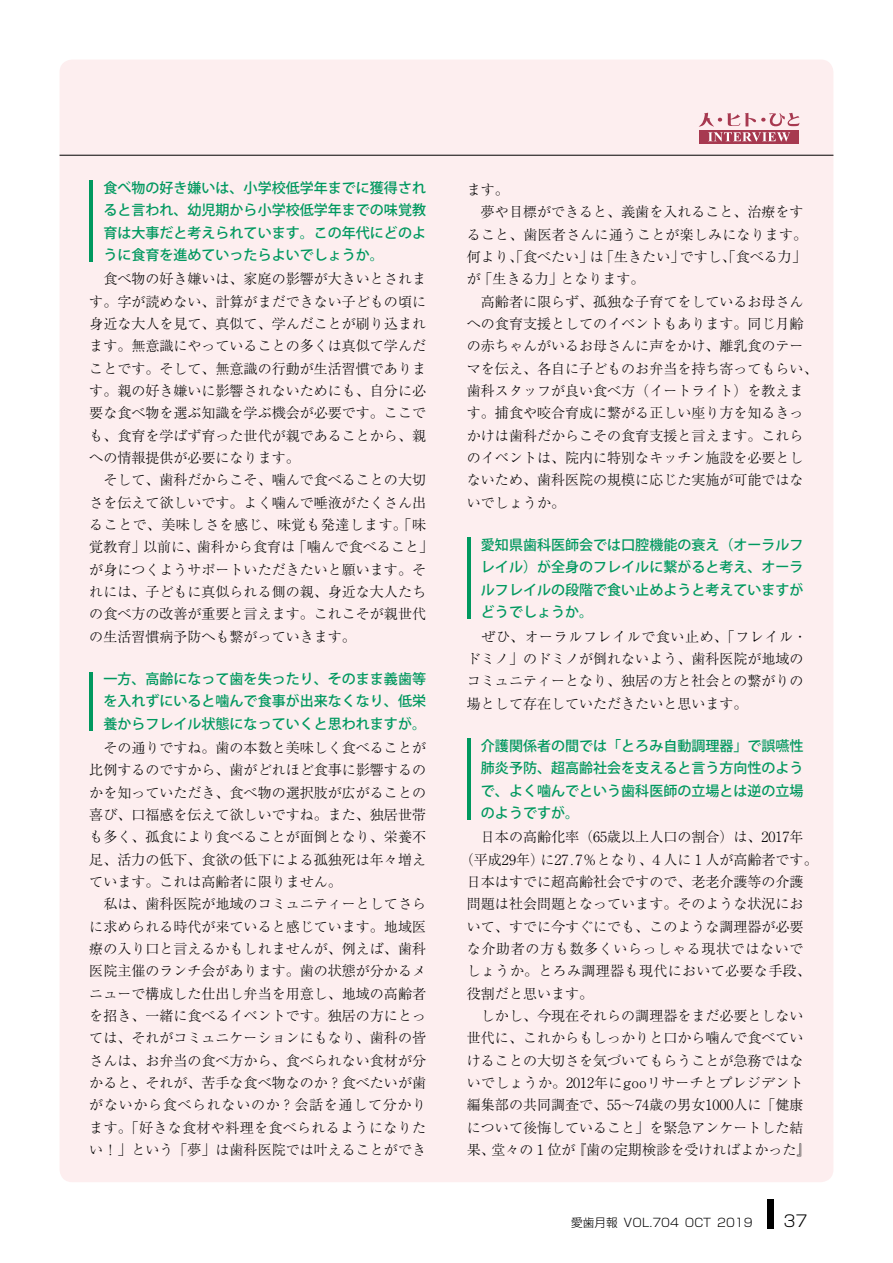
<style>
.page{position:relative;width:893px;height:1263px;background:#fff}
.page>*{position:absolute;margin:0;border:0;box-sizing:border-box;transform-origin:0 0}
.t1{font:300 15.9px "Shin Go Pro";color:#000}
.t2{font:300 14.1px/22.4px "Ryumin Pro";color:#000}
.t3{font:500 14.1px/22.4px "Koz Go Pro";color:#00985f;text-align:justify}
.t4{font:300 14.1px "Ryumin Pro";letter-spacing:.025em;color:#000}
.t5{font:300 14.1px "Ryumin Pro";letter-spacing:.045em;color:#000}
.t6{font:300 11.7px "Shin Go Pro";color:#000}
</style>
<div class="page">
<div style="left:767px;top:1199px;width:7px;height:30px;background:#000"></div>
<div style="left:60px;top:60px;width:773px;height:1122px;background:#fdeeef;border-radius:13px"></div>
<hr style="left:60px;top:155px;width:773px;height:1px;background:#000">
<hr style="left:89px;top:180px;width:4px;height:81px;background:#00985f">
<hr style="left:467px;top:739px;width:3px;height:81px;background:#00985f">
<hr style="left:467px;top:538px;width:3px;height:81px;background:#00985f">
<hr style="left:89px;top:672px;width:4px;height:58px;background:#00985f">
<svg style="left:699px;top:141px;width:100px;height:3px"></svg>
<svg style="left:699px;top:113px;width:100px;height:28px"></svg>
<p class="t3" style="left:103px;top:177px;width:324px">食べ物の好き嫌いは、小学校低学年までに獲得されると言われ、幼児期から小学校低学年までの味覚教育は大事だと考えられています。この年代にどのように食育を進めていったらよいでしょうか。</p>
<p class="t2" style="left:89px;top:267px;width:345px">　食べ物の好き嫌いは、家庭の影響が大きいとされます。字が読めない、計算がまだできない子どもの頃に身近な大人を見て、真似て、学んだことが刷り込まれます。無意識にやっていることの多くは真似て学んだことです。そして、無意識の行動が生活習慣であります。親の好き嫌いに影響されないためにも、自分に必要な食べ物を選ぶ知識を学ぶ機会が必要です。ここでも、食育を学ばず育った世代が親であることから、親への情報提供が必要になります。<br>　そして、歯科だからこそ、噛んで食べることの大切さを伝えて欲しいです。よく噛んで唾液がたくさん出ることで、美味しさを感じ、味覚も発達します。「味覚教育」以前に、歯科から食育は「噛んで食べること」が身につくようサポートいただきたいと願います。それには、子どもに真似られる側の親、身近な大人たちの食べ方の改善が重要と言えます。これこそが親世代の生活習慣病予防へも繋がっていきます。</p>
<p class="t3" style="left:103px;top:668px;width:324px">一方、高齢になって歯を失ったり、そのまま義歯等を入れずにいると噛んで食事が出来なくなり、低栄養からフレイル状態になっていくと思われますが。</p>
<p class="t2" style="left:89px;top:735px;width:338px">　その通りですね。歯の本数と美味しく食べることが比例するのですから、歯がどれほど食事に影響するのかを知っていただき、食べ物の選択肢が広がることの喜び、口福感を伝えて欲しいですね。また、独居世帯も多く、孤食により食べることが面倒となり、栄養不足、活力の低下、食欲の低下による孤独死は年々増えています。これは高齢者に限りません。<br>　私は、歯科医院が地域のコミュニティーとしてさらに求められる時代が来ていると感じています。地域医療の入り口と言えるかもしれませんが、例えば、歯科医院主催のランチ会があります。歯の状態が分かるメニューで構成した仕出し弁当を用意し、地域の高齢者を招き、一緒に食べるイベントです。独居の方にとっては、それがコミュニケーションにもなり、歯科の皆さんは、お弁当の食べ方から、食べられない食材が分かると、それが、苦手な食べ物なのか？食べたいが歯がないから食べられないのか？会話を通して分かります。「好きな食材や料理を食べられるようになりたい！」という「夢」は歯科医院では叶えることができ</p>
<p class="t2" style="left:467px;top:177px;width:352px">ます。<br>　夢や目標ができると、義歯を入れること、治療をすること、歯医者さんに通うことが楽しみになります。何より、「食べたい」は「生きたい」ですし、「食べる力」が「生きる力」となります。<br>　高齢者に限らず、孤独な子育てをしているお母さんへの食育支援としてのイベントもあります。同じ月齢の赤ちゃんがいるお母さんに声をかけ、離乳食のテーマを伝え、各自に子どものお弁当を持ち寄ってもらい、歯科スタッフが良い食べ方（イートライト）を教えます。捕食や咬合育成に繋がる正しい座り方を知るきっかけは歯科だからこその食育支援と言えます。これらのイベントは、院内に特別なキッチン施設を必要としないため、歯科医院の規模に応じた実施が可能ではないでしょうか。</p>
<p class="t3" style="left:481px;top:534px;width:324px">愛知県歯科医師会では口腔機能の衰え（オーラルフレイル）が全身のフレイルに繋がると考え、オーラルフレイルの段階で食い止めようと考えていますがどうでしょうか。</p>
<p class="t2" style="left:467px;top:624px;width:342px">　ぜひ、オーラルフレイルで食い止め、「フレイル・ドミノ」のドミノが倒れないよう、歯科医院が地域のコミュニティーとなり、独居の方と社会との繋がりの場として存在していただきたいと思います。</p>
<p class="t3" style="left:481px;top:735px;width:324px">介護関係者の間では「とろみ自動調理器」で誤嚥性肺炎予防、超高齢社会を支えると言う方向性のようで、よく噛んでという歯科医師の立場とは逆の立場のようですが。</p>
<p class="t2" style="left:467px;top:825px;width:338px">　日本の高齢化率（６５歳以上人口の割合）は、２０１７年</p>
<p class="t2" style="left:460px;top:847px;width:359px">（平成２９年）に２７．７％となり、４人に１人が高齢者です。</p>
<p class="t2" style="left:467px;top:869px;width:338px">日本はすでに超高齢社会ですので、老老介護等の介護</p>
<p class="t2" style="left:467px;top:892px;width:338px">問題は社会問題となっています。そのような状況にお</p>
<p class="t2" style="left:467px;top:914px;width:338px">いて、すでに今すぐにでも、このような調理器が必要</p>
<p class="t5" style="left:467px;top:938px;width:338px">な介助者の方も数多くいらっしゃる現状ではないで</p>
<p class="t4" style="left:467px;top:960px;width:345px">しょうか。とろみ調理器も現代において必要な手段、</p>
<p class="t2" style="left:467px;top:981px;width:128px">役割だと思います。</p>
<p class="t2" style="left:467px;top:1003px;width:338px">　しかし、今現在それらの調理器をまだ必要としない</p>
<p class="t2" style="left:467px;top:1026px;width:338px">世代に、これからもしっかりと口から噛んで食べてい</p>
<p class="t2" style="left:467px;top:1048px;width:338px">けることの大切さを気づいてもらうことが急務ではな</p>
<p class="t2" style="left:467px;top:1070px;width:338px">いでしょうか。２０１２年にgooリサーチとプレジデント</p>
<p class="t2" style="left:467px;top:1093px;width:338px">編集部の共同調査で、５５～７４歳の男女１０００人に「健康</p>
<p class="t2" style="left:467px;top:1115px;width:338px">について後悔していること」を緊急アンケートした結</p>
<p class="t2" style="left:467px;top:1137px;width:345px">果、堂々の１位が『歯の定期検診を受ければよかった』</p>
<p class="t6" style="left:571px;top:1212px;width:183px">愛歯月報 VOL.704 OCT 2019</p>
<p class="t1" style="left:783px;top:1208px;width:26px">37</p>
</div>
